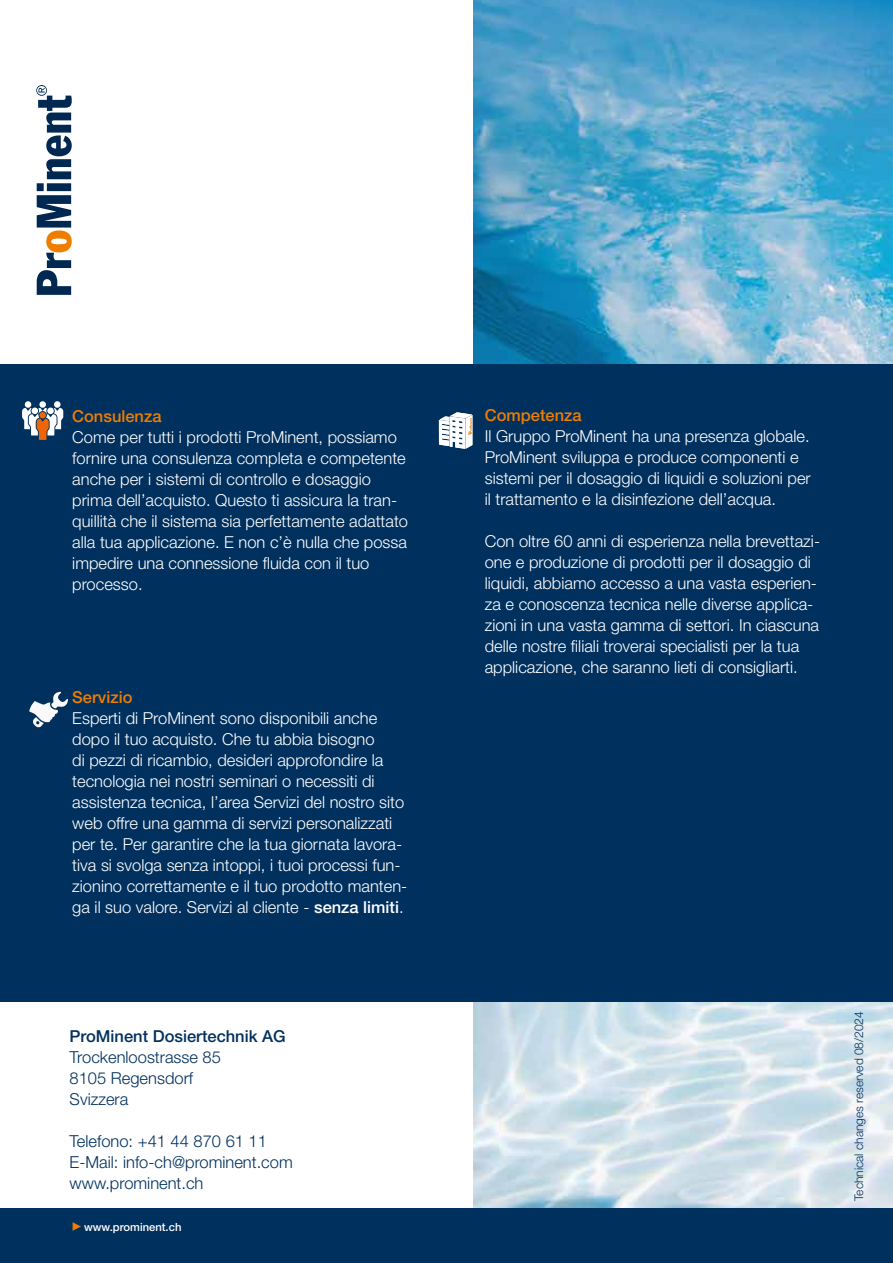
<style>
.page{position:relative;width:893px;height:1263px;background:#fff}
.page>*{position:absolute;margin:0;border:0;box-sizing:border-box;transform-origin:0 0}
.t1{font:300 16.5px/21px "Helvetica Neue LT Pro";color:#fff}
.t2{font:300 16.5px/21px "Helvetica Neue LT Pro";color:#00305d}
.t3{font:500 16.5px "Helvetica Neue LT Pro";color:#ef7d00}
.t4{font:500 16.5px "Helvetica Neue LT Pro";color:#00305d}
.t5{font:300 12px "Helvetica Neue LT Pro";color:#00305d}
.t6{font:500 11.25px "Helvetica Neue LT Pro";color:#fff}
.s1{font-weight:500}
</style>
<div class="page">
<img style="left:473px;top:0;width:420px;height:1209px">
<svg style="left:36px;top:85px;width:36px;height:210px"></svg>
<div style="left:0;top:1209px;width:893px;height:54px;background:#00305d"></div>
<svg style="left:73px;top:1222px;width:8px;height:9px"></svg>
<div style="left:0;top:364px;width:893px;height:638px;background:#00305d"></div>
<svg style="left:439px;top:412px;width:33px;height:37px"></svg>
<svg style="left:29px;top:692px;width:39px;height:35px"></svg>
<div style="left:39px;top:401px;width:7px;height:7px;background:#fff;border-radius:50%"></div>
<div style="left:54px;top:401px;width:7px;height:7px;background:#fff;border-radius:50%"></div>
<div style="left:25px;top:401px;width:6px;height:7px;background:#fff;border-radius:50%"></div>
<svg style="left:22px;top:407px;width:41px;height:33px"></svg>
<p class="t3" style="left:72px;top:406px;width:91px">Consulenza</p>
<p class="t1" style="left:72px;top:426px;width:337px">Come per tutti i prodotti ProMinent, possiamo fornire una consulenza completa e competente anche per i sistemi di controllo e dosaggio prima dell’acquisto. Questo ti assicura la tran&shy;quillità che il sistema sia perfettamente adattato alla tua applicazione. E non c’è nulla che possa impedire una connessione fluida con il tuo processo.</p>
<p class="t3" style="left:72px;top:687px;width:62px">Servizio</p>
<p class="t1" style="left:72px;top:707px;width:336px">Esperti di ProMinent sono disponibili anche dopo il tuo acquisto. Che tu abbia bisogno<br>di pezzi di ricambio, desideri approfondire la tecnologia nei nostri seminari o necessiti di assistenza tecnica, l’area Servizi del nostro sito web offre una gamma di servizi personalizzati per te. Per garantire che la tua giornata lavora&shy;tiva si svolga senza intoppi, i tuoi processi fun&shy;zionino correttamente e il tuo prodotto manten&shy;ga il suo valore. Servizi al cliente - <span class="s1">senza limiti</span>.</p>
<p class="t4" style="left:70px;top:1026px;width:218px">ProMinent Dosiertechnik AG</p>
<p class="t2" style="left:70px;top:1047px;width:153px">Trockenloostrasse 85<br>8105 Regensdorf<br>Svizzera</p>
<p class="t2" style="left:70px;top:1131px;width:225px">Telefono: +41 44 870 61 11<br>E-Mail: info-ch@prominent.com www.prominent.ch</p>
<p class="t6" style="left:84px;top:1220px;width:99px">www.prominent.ch</p>
<p class="t3" style="left:485px;top:405px;width:98px">Competenza</p>
<p class="t1" style="left:485px;top:425px;width:328px">Il Gruppo ProMinent ha una presenza globale.<br>ProMinent sviluppa e produce componenti e sistemi per il dosaggio di liquidi e soluzioni per il trattamento e la disinfezione dell’acqua.</p>
<p class="t1" style="left:485px;top:530px;width:337px">Con oltre 60 anni di esperienza nella brevettazi&shy;one e produzione di prodotti per il dosaggio di liquidi, abbiamo accesso a una vasta esperien&shy;za e conoscenza tecnica nelle diverse applica&shy;zioni in una vasta gamma di settori. In ciascuna delle nostre filiali troverai specialisti per la tua applicazione, che saranno lieti di consigliarti.</p>
<p class="t5" style="left:852px;top:1201px;width:191px;rotate:-90deg">Technical changes reserved 08/2024</p>
</div>
